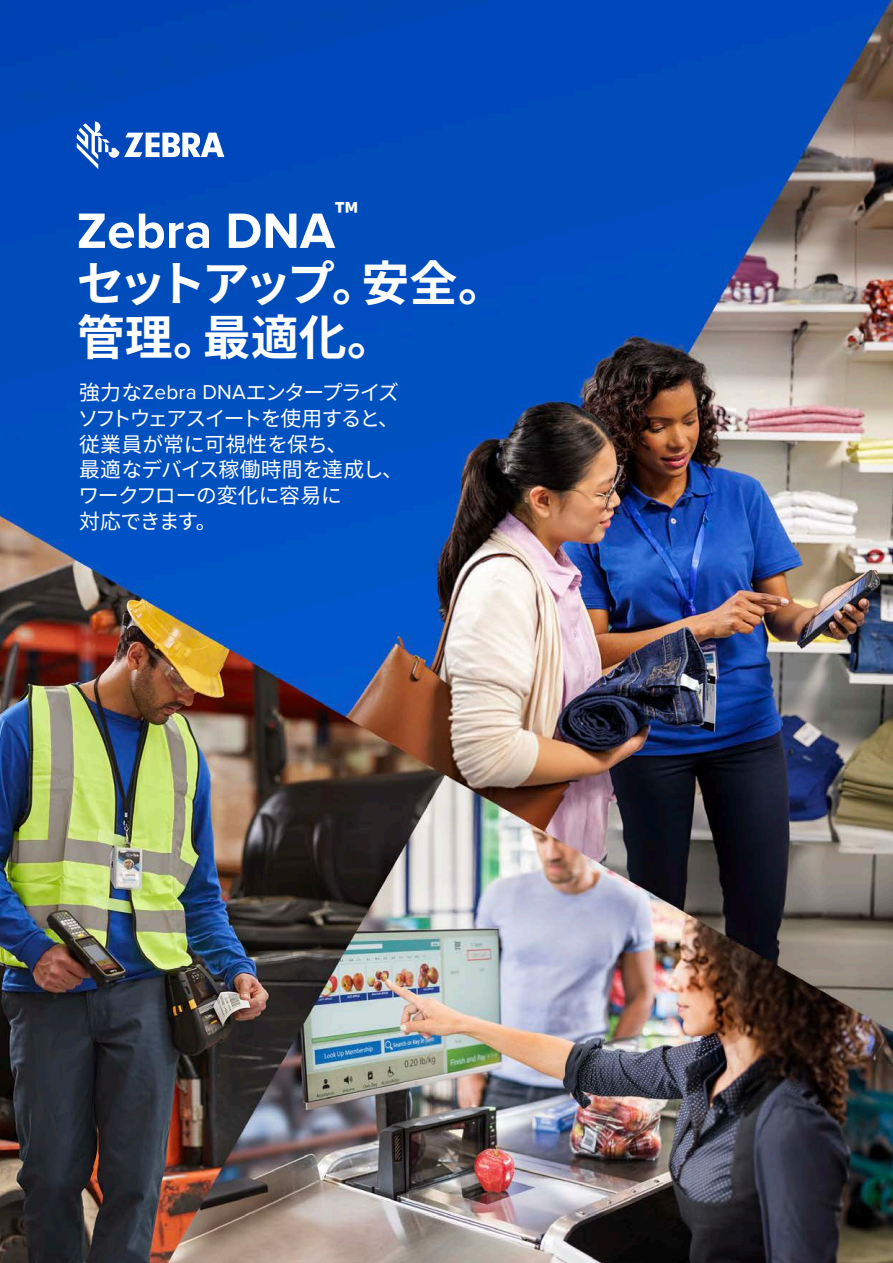
<style>
.page{position:relative;width:893px;height:1263px;background:#fff}
.page>*{position:absolute;margin:0;border:0;box-sizing:border-box;transform-origin:0 0}
.Heading-2-Cover{font:700 51.45px "Proxima Nova";color:#fff}
.Heading-2-Cover-2{font:700 48px/53.7px "Noto Sans CJ Kjp";letter-spacing:-.09em;color:#fff}
.t1{font:20.85px/25.7px "Noto Sans CJ Kjp";letter-spacing:-.04em;color:#fff}
.s1{font-family:"Proxima Nova"}
</style>
<div class="page">
<img style="left:0;top:0;width:893px;height:1263px">
<svg style="left:77px;top:121px;width:147px;height:48px"></svg>
<p class="Heading-2-Cover" style="left:77px;top:201px;width:283px">Zebra DNA<sup>™</sup></p>
<p class="Heading-2-Cover-2" style="left:77px;top:258px;width:431px">セットアップ。安全。管理。最適化。</p>
<p class="t1" style="left:78px;top:380px;width:327px">強力な<span class="s1">Zebra DNA</span>エンタープライズソフトウェアスイートを使用すると、従業員が常に可視性を保ち、<br>最適なデバイス稼働時間を達成し、ワークフローの変化に容易に<br>対応できます。</p>
</div>
